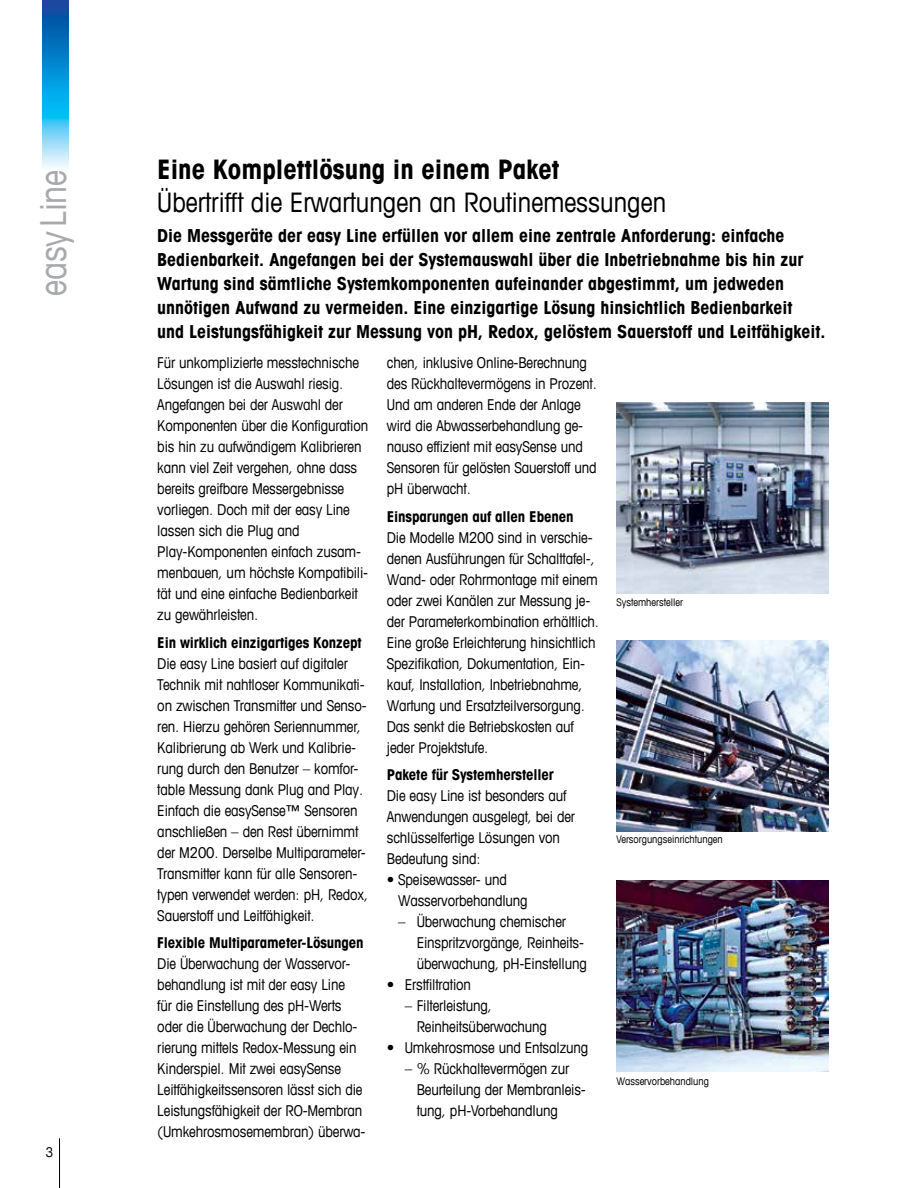
<style>
.page{position:relative;width:918px;height:1188px;background:#fff}
.page>*{position:absolute;margin:0;border:0;box-sizing:border-box;transform-origin:0 0}
.t1{font:condensed 36px "Avant Garde Com";letter-spacing:-.01em;color:#a7a9ac}
.t2{font:condensed 27px "Avant Garde Com";color:#000}
.t3{font:700 condensed 27px "Avant Garde Com";color:#000}
.t4{font:700 condensed 18px/24px "Avant Garde Com";color:#000}
.t5{font:condensed 15px/21px "Avant Garde Com";letter-spacing:-.01em;color:#000}
.t6{font:700 condensed 15px "Avant Garde Com";letter-spacing:-.01em;color:#000}
.t7{font:condensed 13.5px "Avant Garde Com";color:#000}
.t8{font:condensed 10.5px "Avant Garde Com";color:#000}
</style>
<div class="page">
<hr style="left:59px;top:1138px;width:1px;height:50px;background:#000">
<img style="left:43px;top:0;width:25px;height:168px">
<img style="left:617px;top:881px;width:212px;height:191px">
<img style="left:617px;top:640px;width:212px;height:191px">
<img style="left:617px;top:402px;width:212px;height:192px">
<h1 class="t1" style="left:31px;top:296px;width:127px;rotate:-90deg">easyLine</h1>
<p class="t7" style="left:46px;top:1143px;width:9px">3</p>
<h2 class="t3" style="left:157px;top:152px;width:404px">Eine Komplettlösung in einem Paket</h2>
<h2 class="t2" style="left:157px;top:186px;width:510px">Übertrifft die Erwartungen an Routinemessungen</h2>
<p class="t4" style="left:157px;top:223px;width:670px">Die Messgeräte der easy Line erfüllen vor allem eine zentrale Anforderung: einfache Bedienbarkeit. Angefangen bei der Systemauswahl über die Inbetriebnahme bis hin zur Wartung sind sämtliche Systemkomponenten aufeinander abgestimmt, um jedweden unnötigen Aufwand zu vermeiden. Eine einzigartige Lösung hinsichtlich Bedienbarkeit<br>und Leistungsfähigkeit zur Messung von pH, Redox, gelöstem Sauerstoff und Leitfähigkeit.</p>
<p class="t5" style="left:157px;top:352px;width:212px">Für unkomplizierte messtechnische Lösungen ist die Auswahl riesig.<br>Angefangen bei der Auswahl der Komponenten über die Konfiguration bis hin zu aufwändigem Kalibrieren kann viel Zeit vergehen, ohne dass bereits greifbare Messergebnisse vorliegen. Doch mit der easy Line lassen sich die Plug and</p>
<p class="t5" style="left:157px;top:541px;width:205px">Play-Komponenten einfach zusam-</p>
<p class="t5" style="left:157px;top:562px;width:213px">menbauen, um höchste Kompatibili-</p>
<p class="t5" style="left:157px;top:583px;width:202px">tät und eine einfache Bedienbarkeit</p>
<p class="t5" style="left:157px;top:604px;width:102px">zu gewährleisten.</p>
<p class="t6" style="left:157px;top:633px;width:206px">Ein wirklich einzigartiges Konzept</p>
<p class="t5" style="left:157px;top:652px;width:192px">Die easy Line basiert auf digitaler</p>
<p class="t5" style="left:157px;top:673px;width:209px">Technik mit nahtloser Kommunikati-</p>
<p class="t5" style="left:157px;top:694px;width:211px">on zwischen Transmitter und Senso-</p>
<p class="t5" style="left:157px;top:715px;width:205px">ren. Hierzu gehören Seriennummer,</p>
<p class="t5" style="left:157px;top:736px;width:200px">Kalibrierung ab Werk und Kalibrie-</p>
<p class="t5" style="left:157px;top:757px;width:203px">rung durch den Benutzer – komfor-</p>
<p class="t5" style="left:157px;top:778px;width:208px">table Messung dank Plug and Play.</p>
<p class="t5" style="left:157px;top:799px;width:203px">Einfach die easySense™ Sensoren anschließen – den Rest übernimmt</p>
<p class="t5" style="left:157px;top:841px;width:210px">der M200. Derselbe Multiparameter-</p>
<p class="t5" style="left:157px;top:862px;width:202px">Transmitter kann für alle Sensoren-</p>
<p class="t5" style="left:157px;top:883px;width:212px">typen verwendet werden: pH, Redox,</p>
<p class="t5" style="left:157px;top:904px;width:159px">Sauerstoff und Leitfähigkeit.</p>
<p class="t6" style="left:157px;top:933px;width:208px">Flexible Multiparameter-Lösungen</p>
<p class="t5" style="left:157px;top:974px;width:189px">behandlung ist mit der easy Line</p>
<p class="t5" style="left:157px;top:953px;width:195px">Die Überwachung der Wasservor-</p>
<p class="t5" style="left:157px;top:995px;width:186px">für die Einstellung des pH-Werts</p>
<p class="t5" style="left:157px;top:1037px;width:201px">rierung mittels Redox-Messung ein</p>
<p class="t5" style="left:157px;top:1016px;width:202px">oder die Überwachung der Dechlo-</p>
<p class="t5" style="left:157px;top:1058px;width:207px">Kinderspiel. Mit zwei easySense<br>Leitfähigkeitssensoren lässt sich die<br>Leistungsfähigkeit der RO-Membran</p>
<p class="t5" style="left:157px;top:1121px;width:210px">(Umkehrosmosemembran) überwa-</p>
<p class="t5" style="left:387px;top:352px;width:202px">chen, inklusive Online-Berechnung</p>
<p class="t5" style="left:387px;top:373px;width:211px">des Rückhaltevermögens in Prozent.<br>Und am anderen Ende der Anlage</p>
<p class="t5" style="left:387px;top:436px;width:197px">nauso effizient mit easySense und</p>
<p class="t5" style="left:387px;top:415px;width:198px">wird die Abwasserbehandlung ge-</p>
<p class="t5" style="left:387px;top:457px;width:211px">Sensoren für gelösten Sauerstoff und pH überwacht.</p>
<p class="t6" style="left:387px;top:507px;width:188px">Einsparungen auf allen Ebenen</p>
<p class="t5" style="left:387px;top:547px;width:210px">denen Ausführungen für Schalttafel-,</p>
<p class="t5" style="left:387px;top:526px;width:207px">Die Modelle M200 sind in verschie-</p>
<p class="t5" style="left:387px;top:568px;width:212px">Wand- oder Rohrmontage mit einem</p>
<p class="t5" style="left:387px;top:610px;width:214px">der Parameterkombination erhältlich.</p>
<p class="t5" style="left:387px;top:589px;width:205px">oder zwei Kanälen zur Messung je-</p>
<p class="t5" style="left:387px;top:631px;width:210px">Eine große Erleichterung hinsichtlich</p>
<p class="t5" style="left:387px;top:673px;width:197px">kauf, Installation, Inbetriebnahme,</p>
<p class="t5" style="left:387px;top:652px;width:200px">Spezifikation, Dokumentation, Ein-</p>
<p class="t5" style="left:387px;top:694px;width:200px">Wartung und Ersatzteilversorgung.<br>Das senkt die Betriebskosten auf jeder Projektstufe.</p>
<p class="t6" style="left:387px;top:765px;width:168px">Pakete für Systemhersteller</p>
<p class="t5" style="left:387px;top:785px;width:190px">Die easy Line ist besonders auf<br>Anwendungen ausgelegt, bei der schlüsselfertige Lösungen von<br>Bedeutung sind:</p>
<p class="t5" style="left:387px;top:869px;width:122px">• Speisewasser- und</p>
<p class="t5" style="left:398px;top:890px;width:131px">Wasservorbehandlung</p>
<p class="t5" style="left:417px;top:911px;width:151px">Überwachung chemischer</p>
<p class="t5" style="left:398px;top:911px;width:9px">–</p>
<p class="t5" style="left:387px;top:974px;width:9px">•</p>
<p class="t5" style="left:387px;top:1037px;width:9px">•</p>
<p class="t5" style="left:417px;top:932px;width:169px">Einspritzvorgänge, Reinheits-</p>
<p class="t5" style="left:405px;top:974px;width:68px">Erstfiltration</p>
<p class="t5" style="left:417px;top:953px;width:172px">überwachung, pH-Einstellung</p>
<p class="t5" style="left:405px;top:995px;width:89px">– Filterleistung,</p>
<p class="t5" style="left:417px;top:1016px;width:132px">Reinheitsüberwachung</p>
<p class="t5" style="left:405px;top:1037px;width:185px">Umkehrosmose und Entsalzung</p>
<p class="t5" style="left:405px;top:1058px;width:166px">– % Rückhaltevermögen zur</p>
<p class="t5" style="left:417px;top:1100px;width:143px">tung, pH-Vorbehandlung</p>
<p class="t5" style="left:417px;top:1079px;width:171px">Beurteilung der Membranleis-</p>
<p class="t8" style="left:617px;top:596px;width:68px">Systemhersteller</p>
<p class="t8" style="left:617px;top:833px;width:108px">Versorgungseinrichtungen</p>
<p class="t8" style="left:617px;top:1075px;width:94px">Wasservorbehandlung</p>
</div>
